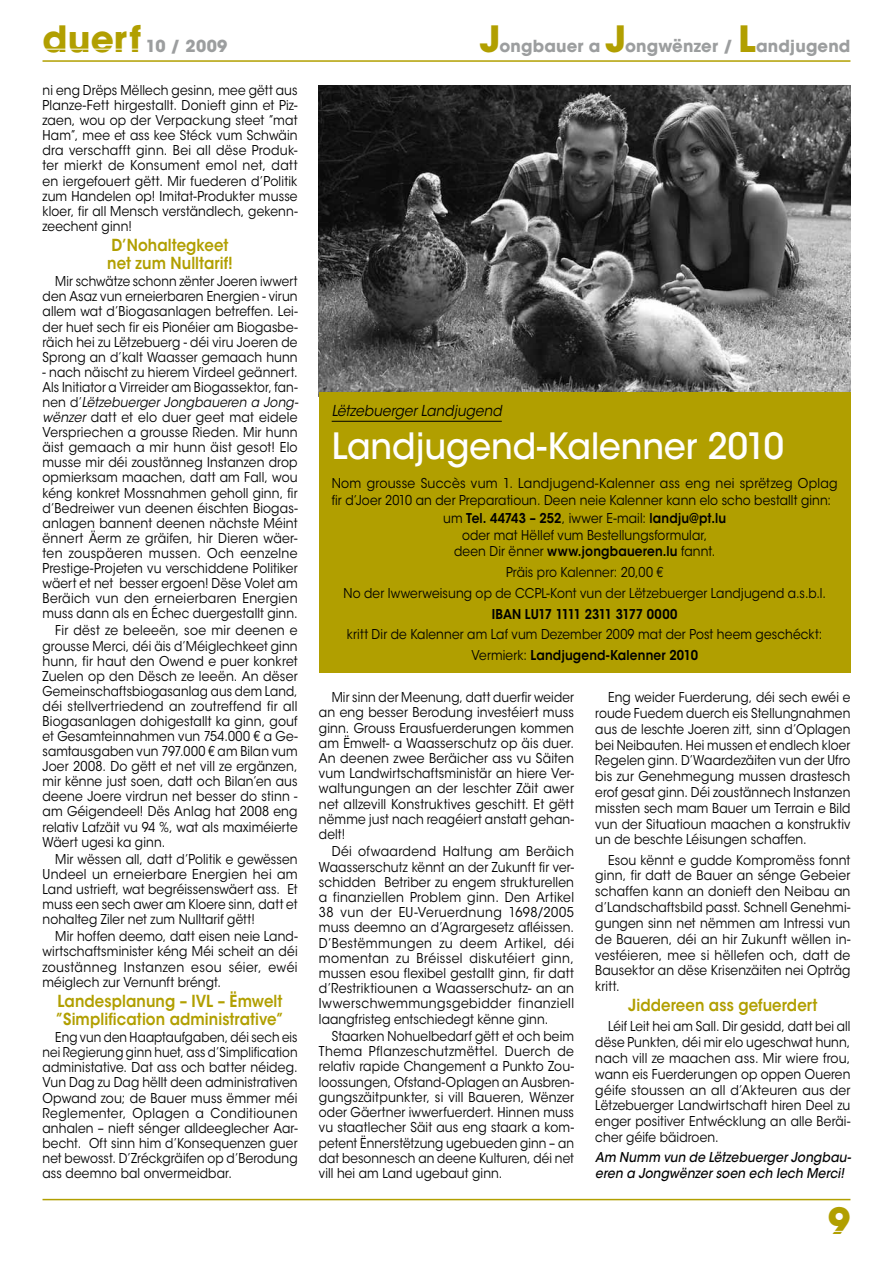
<style>
.page{position:relative;width:893px;height:1263px;background:#fff}
.page>*{position:absolute;margin:0;border:0;box-sizing:border-box;transform-origin:0 0}
.t1{font:500 36px "ITC Avant Garde Std";letter-spacing:-.005em;color:#fff;scale:.95 1}
.t2{font:700 36px "ITC Avant Garde Std";color:#b19f00}
.t3{font:600 16.5px/18.1px "ITC Avant Garde Std";letter-spacing:.005em;color:#b19f00;scale:.9 1}
.t4{font:700 16.5px "ITC Avant Garde Std";letter-spacing:.01em;color:#9c9e9f}
.t5{font:italic 15px "ITC Avant Garde Std";letter-spacing:.005em;color:#000;scale:.9 1}
.t6{font:13.5px/15.1px "ITC Avant Garde Std";letter-spacing:.01em;color:#000;text-align:justify;scale:.9 1}
.t7{font:13.5px/15.1px "ITC Avant Garde Std";letter-spacing:.01em;color:#000;text-align:justify;scale:.92 1}
.t8{font:13.5px/15.1px "ITC Avant Garde Std";letter-spacing:.01em;color:#000;text-align:justify;scale:.89 1}
.t9{font:13.5px/15.1px "ITC Avant Garde Std";letter-spacing:.01em;color:#000;text-align:justify;scale:.88 1}
.t10{font:13.5px/15.8px "ITC Avant Garde Std";letter-spacing:.01em;color:#000;text-align:justify;scale:.91 1}
.t11{font:italic 500 13.5px/15.8px "ITC Avant Garde Std";letter-spacing:.015em;color:#000;scale:.9 1}
.t12{font:600 13.5px "ITC Avant Garde Std";letter-spacing:-.03em;color:#000;scale:.9 1}
.s1{font-size:36px;color:#b19f00}
.s2{font-style:italic}
.s3{font-weight:600}
</style>
<div class="page">
<hr style="left:43px;top:60px;width:807px;height:2px;background:#b19f00">
<hr style="left:43px;top:1199px;width:807px;height:1px;background:#b19f00">
<img style="left:319px;top:85px;width:531px;height:307px">
<div style="left:319px;top:392px;width:531px;height:281px;background:#b19f00"></div>
<hr style="left:332px;top:421px;width:170px;height:1px;background:#000">
<p class="t4" style="left:43px;top:35px;width:186px"><span class="s1">duerf</span> 10 / 2009</p>
<p class="t4" style="left:480px;top:35px;width:372px"><span class="s1">J</span>ongbauer a <span class="s1">J</span>ongwënzer / <span class="s1">L</span>andjugend</p>
<p class="t6" style="left:43px;top:83px;width:285px">ni eng Drëps Mëllech gesinn, mee gëtt aus Planze-Fett hirgestallt. Donieft ginn et Piz&shy;zaen, wou op der Verpackung steet ”mat Ham”, mee et ass kee Stéck vum Schwäin dra verschafft ginn. Bei all dëse Produk&shy;ter mierkt de Konsument emol net, datt en iergefouert gëtt. Mir fuederen d’Politik zum Handelen op! Imitat-Produkter musse kloer, fir all Mensch verständlech, gekenn&shy;zeechent ginn!</p>
<p class="t3" style="left:107px;top:236px;width:141px">D’Nohaltegkeet net zum Nulltarif!</p>
<p class="t9" style="left:43px;top:274px;width:291px;text-indent:13px">Mir schwätze schonn zënter Joeren iwwert den Asaz vun erneierbaren Energien - virun allem wat d’Biogasanlagen betreffen. Lei&shy;der huet sech fir eis Pionéier am Biogasbe&shy;räich hei zu Lëtzebuerg - déi viru Joeren de Sprong an d’kalt Waasser gemaach hunn</p>
<p class="t6" style="left:43px;top:365px;width:286px">- nach näischt zu hierem Virdeel geännert.<br>Als Initiator a Virreider am Biogassektor, fan&shy;nen d’<span class="s2">Lëtzebuerger Jongbaueren a Jong&shy;wënzer</span> datt et elo duer geet mat eidele Verspriechen a grousse Rieden. Mir hunn äist gemaach a mir hunn äist gesot! Elo musse mir déi zoustänneg Instanzen drop opmierksam maachen, datt am Fall, wou kéng konkret Mossnahmen geholl ginn, fir d’Bedreiwer vun deenen éischten Biogas&shy;anlagen bannent deenen nächste Méint ënnert Äerm ze gräifen, hir Dieren wäer&shy;ten zouspäeren mussen. Och eenzelne Prestige-Projeten vu verschiddene Politiker wäert et net besser ergoen! Dëse Volet am Beräich vun den erneierbaren Energien muss dann als en Échec duergestallt ginn.</p>
<p class="t7" style="left:43px;top:623px;width:279px;text-indent:13px">Fir dëst ze beleeën, soe mir deenen e grousse Merci, déi äis d’Méiglechkeet ginn hunn, fir haut den Owend e puer konkret Zuelen op den Dësch ze leeën. An dëser Gemeinschaftsbiogasanlag aus dem Land, déi stellvertriedend an zoutreffend fir all Biogasanlagen dohigestallt ka ginn, gouf et Gesamteinnahmen vun 754.000 € a Ge&shy;samtausgaben vun 797.000 € am Bilan vum Joer 2008. Do gëtt et net vill ze ergänzen, mir kënne just soen, datt och Bilan’en aus deene Joere virdrun net besser do stinn - am Géigendeel! Dës Anlag hat 2008 eng relativ Lafzäit vu 94 %, wat als maximéierte Wäert ugesi ka ginn.</p>
<p class="t6" style="left:43px;top:851px;width:285px;text-indent:13px">Mir wëssen all, datt d’Politik e gewëssen Undeel un erneierbare Energien hei am Land ustrieft, wat begréissenswäert ass. Et muss een sech awer am Kloere sinn, datt et nohalteg Ziler net zum Nulltarif gëtt!</p>
<p class="t6" style="left:43px;top:929px;width:285px;text-indent:13px">Mir hoffen deemo, datt eisen neie Land&shy;wirtschaftsminister kéng Méi scheit an déi zoustänneg Instanzen esou séier, ewéi méiglech zur Vernunft bréngt.</p>
<p class="t3" style="left:56px;top:992px;width:255px">Landesplanung – IVL – Ëmwelt ”Simplification administrative”</p>
<p class="t9" style="left:43px;top:1030px;width:291px;text-indent:13px">Eng vun den Haaptaufgaben, déi sech eis nei Regierung ginn huet, ass d’Simplification administative. Dat ass och batter néideg.<br>Vun Dag zu Dag hëllt deen administrativen Opwand zou; de Bauer muss ëmmer méi Reglementer, Oplagen a Conditiounen anhalen – nieft sénger alldeeglecher Aar&shy;becht. Oft sinn him d’Konsequenzen guer net bewosst. D’Zréckgräifen op d’Berodung ass deemno bal onvermeidbar.</p>
<p class="t5" style="left:332px;top:401px;width:190px">Lëtzebuerger Landjugend</p>
<h1 class="t1" style="left:332px;top:424px;width:478px">Landjugend-Kalenner 2010</h1>
<p class="t7" style="left:332px;top:475px;width:551px;line-height:16.5px">Nom grousse Succès vum 1. Landjugend-Kalenner ass eng nei sprëtzeg Oplag fir d’Joer 2010 an der Preparatioun. Deen neie Kalenner kann elo scho bestallt ginn:</p>
<p class="t6" style="left:443px;top:510px;width:316px;line-height:16.5px;text-align:center">um <span class="s3">Tel. 44743 – 252</span>, iwwer E-mail: <span class="s3">landju@pt.lu </span>oder mat Hëllef vum Bestellungsformular,<br>deen Dir ënner <span class="s3">www.jongbaueren.lu</span> fannt.</p>
<p class="t6" style="left:343px;top:562px;width:538px;line-height:20.7px;text-align:center">Präis pro Kalenner: 20,00 €<br>No der Iwwerweisung op de CCPL-Kont vun der Lëtzebuerger Landjugend a.s.b.l.</p>
<p class="t12" style="left:492px;top:605px;width:208px">IBAN LU17 1111 2311 3177 0000</p>
<p class="t6" style="left:347px;top:624px;width:530px;line-height:20.7px;text-align:center">kritt Dir de Kalenner am Laf vum Dezember 2009 mat der Post heem geschéckt:<br>Vermierk: <span class="s3">Landjugend-Kalenner 2010</span></p>
<p class="t8" style="left:319px;top:690px;width:288px;text-indent:13px">Mir sinn der Meenung, datt duerfir weider an eng besser Berodung investéiert muss ginn. Grouss Erausfuerderungen kommen am Ëmwelt- a Waasserschutz op äis duer.<br>An deenen zwee Beräicher ass vu Säiten vum Landwirtschaftsministär an hiere Ver&shy;waltungungen an der leschter Zäit awer net allzevill Konstruktives geschitt. Et gëtt nëmme just nach reagéiert anstatt gehan&shy;delt!</p>
<p class="t7" style="left:319px;top:844px;width:279px;text-indent:13px">Déi ofwaardend Haltung am Beräich Waasserschutz kënnt an der Zukunft fir ver&shy;schidden Betriber zu engem strukturellen a finanziellen Problem ginn. Den Artikel 38 vun der EU-Veruerdnung 1698/2005 muss deemno an d’Agrargesetz afléissen.<br>D’Bestëmmungen zu deem Artikel, déi momentan zu Bréissel diskutéiert ginn, mussen esou flexibel gestallt ginn, fir datt d’Restriktiounen a Waasserschutz- an an Iwwerschwemmungsgebidder finanziell laangfristeg entschiedegt kënne ginn.</p>
<p class="t6" style="left:319px;top:1029px;width:285px;text-indent:13px">Staarken Nohuelbedarf gëtt et och beim Thema Pflanzeschutzmëttel. Duerch de relativ rapide Changement a Punkto Zou&shy;loossungen, Ofstand-Oplagen an Ausbren&shy;gungszäitpunkter, si vill Baueren, Wënzer oder Gäertner iwwerfuerdert. Hinnen muss vu staatlecher Säit aus eng staark a kom&shy;petent Ënnerstëtzung ugebueden ginn – an dat besonnesch an deene Kulturen, déi net vill hei am Land ugebaut ginn.</p>
<p class="t6" style="left:595px;top:689px;width:285px;line-height:15.8px;text-indent:13px">Eng weider Fuerderung, déi sech ewéi e roude Fuedem duerch eis Stellungnahmen aus de leschte Joeren zitt, sinn d’Oplagen bei Neibauten. Hei mussen et endlech kloer Regelen ginn. D’Waardezäiten vun der Ufro bis zur Genehmegung mussen drastesch erof gesat ginn. Déi zoustännech Instanzen missten sech mam Bauer um Terrain e Bild vun der Situatioun maachen a konstruktiv un de beschte Léisungen schaffen.</p>
<p class="t10" style="left:595px;top:852px;width:282px;text-indent:13px">Esou kënnt e gudde Kompromëss fonnt ginn, fir datt de Bauer an sénge Gebeier schaffen kann an donieft den Neibau an d’Landschaftsbild passt. Schnell Genehmi&shy;gungen sinn net nëmmen am Intressi vun de Baueren, déi an hir Zukunft wëllen in&shy;vestéieren, mee si hëllefen och, datt de Bausektor an dëse Krisenzäiten nei Opträg kritt.</p>
<p class="t3" style="left:628px;top:996px;width:212px">Jiddereen ass gefuerdert</p>
<p class="t8" style="left:595px;top:1019px;width:288px;line-height:15.8px;text-indent:13px">Léif Leit hei am Sall. Dir gesidd, datt bei all dëse Punkten, déi mir elo ugeschwat hunn, nach vill ze maachen ass. Mir wiere frou, wann eis Fuerderungen op oppen Oueren géife stoussen an all d’Akteuren aus der Lëtzebuerger Landwirtschaft hiren Deel zu enger positiver Entwécklung an alle Beräi&shy;cher géife bäidroen.</p>
<p class="t11" style="left:595px;top:1149px;width:286px">Am Numm vun de Lëtzebuerger Jongbau&shy;eren a Jongwënzer soen ech Iech Merci!</p>
<h1 class="t2" style="left:828px;top:1198px;width:24px">9</h1>
</div>
